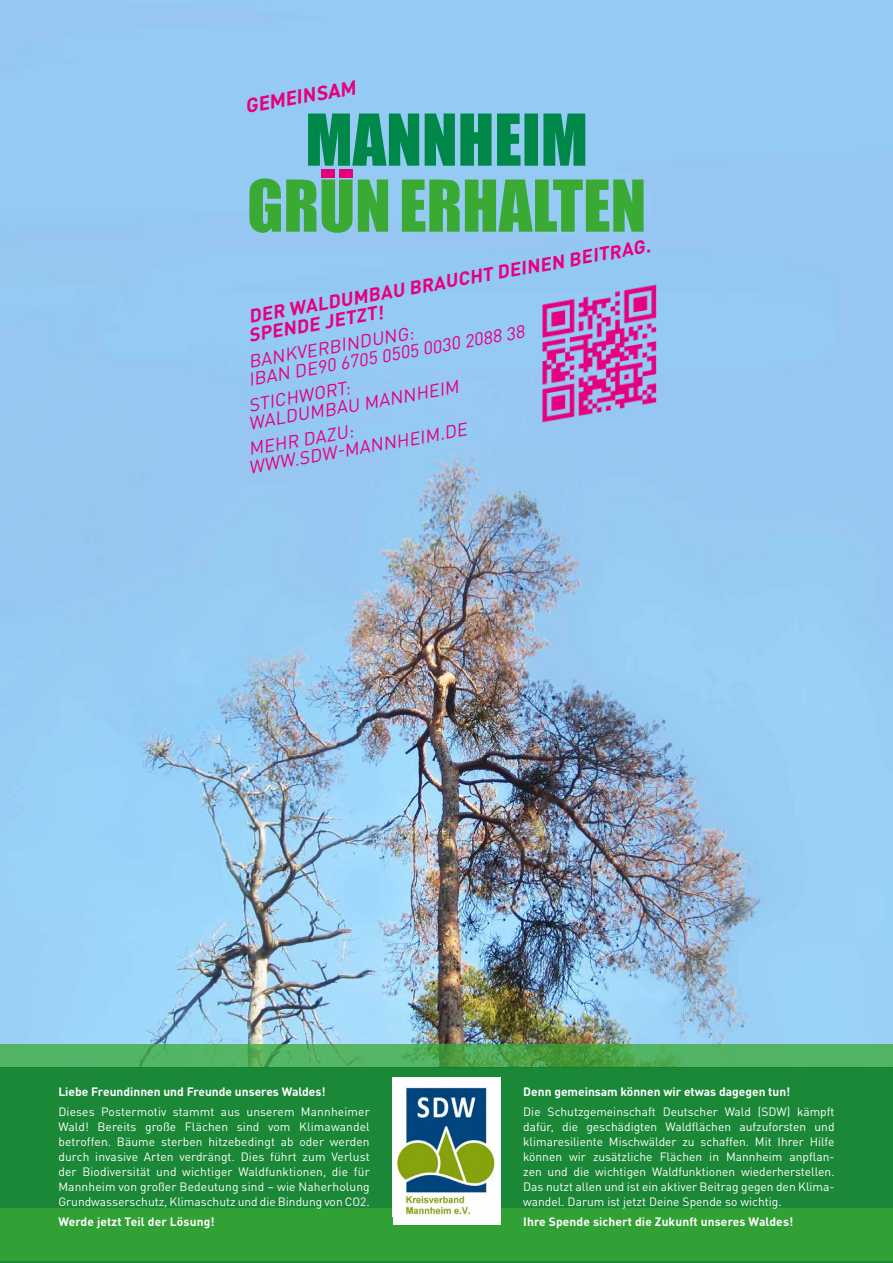
<style>
.page{position:relative;width:893px;height:1263px;background:#fff}
.page>*{position:absolute;margin:0;border:0;box-sizing:border-box;transform-origin:0 0}
.t1{font:italic 700 20.25px "DIN2014";color:#e6007d}
.t2{font:italic 700 18.75px/18.8px "DIN Pro";color:#e6007d}
.t3{font:italic 18px/18px "DIN Pro";color:#e6007d}
.t4{font:12px/15px "DIN Pro";color:#fff;text-align:justify}
.t5{font:700 12px "DIN Pro";color:#fff}
</style>
<div class="page">
<img style="left:0;top:0;width:893px;height:1044px">
<svg style="left:249px;top:114px;width:395px;height:119px"></svg>
<div style="left:339px;top:169px;width:14px;height:9px;background:#e6007d"></div>
<div style="left:322px;top:169px;width:13px;height:9px;background:#e6007d"></div>
<svg style="left:0;top:1044px;width:893px;height:23px;fill:#52b465"></svg>
<div style="left:0;top:1067px;width:893px;height:196px;background:#1a8837"></div>
<div style="left:0;top:1208px;width:893px;height:53px;background:#31a135"></div>
<div style="left:393px;top:1078px;width:107px;height:147px;background:#fff"></div>
<img style="left:394px;top:1086px;width:101px;height:130px">
<img style="left:524px;top:265px;width:135px;height:172px">
<h1 class="t1" style="left:243px;top:93px;width:113px;rotate:-10deg">GEMEINSAM</h1>
<h2 class="t2" style="left:243px;top:307px;width:413px;rotate:-10deg">DER WALDUMBAU BRAUCHT DEINEN BEITRAG.<br>SPENDE JETZT!</h2>
<h3 class="t3" style="left:244px;top:352px;width:281px;rotate:-10deg">BANKVERBINDUNG:<br>IBAN DE90 6705 0505 0030 2088 38</h3>
<h3 class="t3" style="left:244px;top:396px;width:215px;rotate:-10deg">STICHWORT:<br>WALDUMBAU MANNHEIM</h3>
<h3 class="t3" style="left:244px;top:440px;width:223px;rotate:-10deg">MEHR DAZU:<br>WWW.SDW-MANNHEIM.DE</h3>
<p class="t5" style="left:58px;top:1082px;width:269px">Liebe Freundinnen und Freunde unseres Waldes!</p>
<p class="t4" style="left:58px;top:1103px;width:313px">Dieses Postermotiv stammt aus unserem Mannheimer Wald! Bereits große Flächen sind vom Klimawandel betroffen. Bäume sterben hitzebedingt ab oder werden durch invasive Arten verdrängt. Dies führt zum Verlust der Biodiversität und wichtiger Waldfunktionen, die für Mannheim von großer Bedeutung sind – wie Naherholung Grundwasserschutz, Klimaschutz und die Bindung von CO2.</p>
<p class="t5" style="left:58px;top:1212px;width:158px">Werde jetzt Teil der Lösung!</p>
<p class="t5" style="left:523px;top:1082px;width:269px">Denn gemeinsam können wir etwas dagegen tun!</p>
<p class="t4" style="left:523px;top:1103px;width:313px">Die Schutzgemeinschaft Deutscher Wald (SDW) kämpft dafür, die geschädigten Waldflächen aufzuforsten und klimaresiliente Mischwälder zu schaffen. Mit Ihrer Hilfe können wir zusätzliche Flächen in Mannheim anpflan&shy;zen und die wichtigen Waldfunktionen wiederherstellen.<br>Das nutzt allen und ist ein aktiver Beitrag gegen den Klima&shy;wandel. Darum ist jetzt Deine Spende so wichtig.</p>
<p class="t5" style="left:523px;top:1212px;width:272px">Ihre Spende sichert die Zukunft unseres Waldes!</p>
</div>
